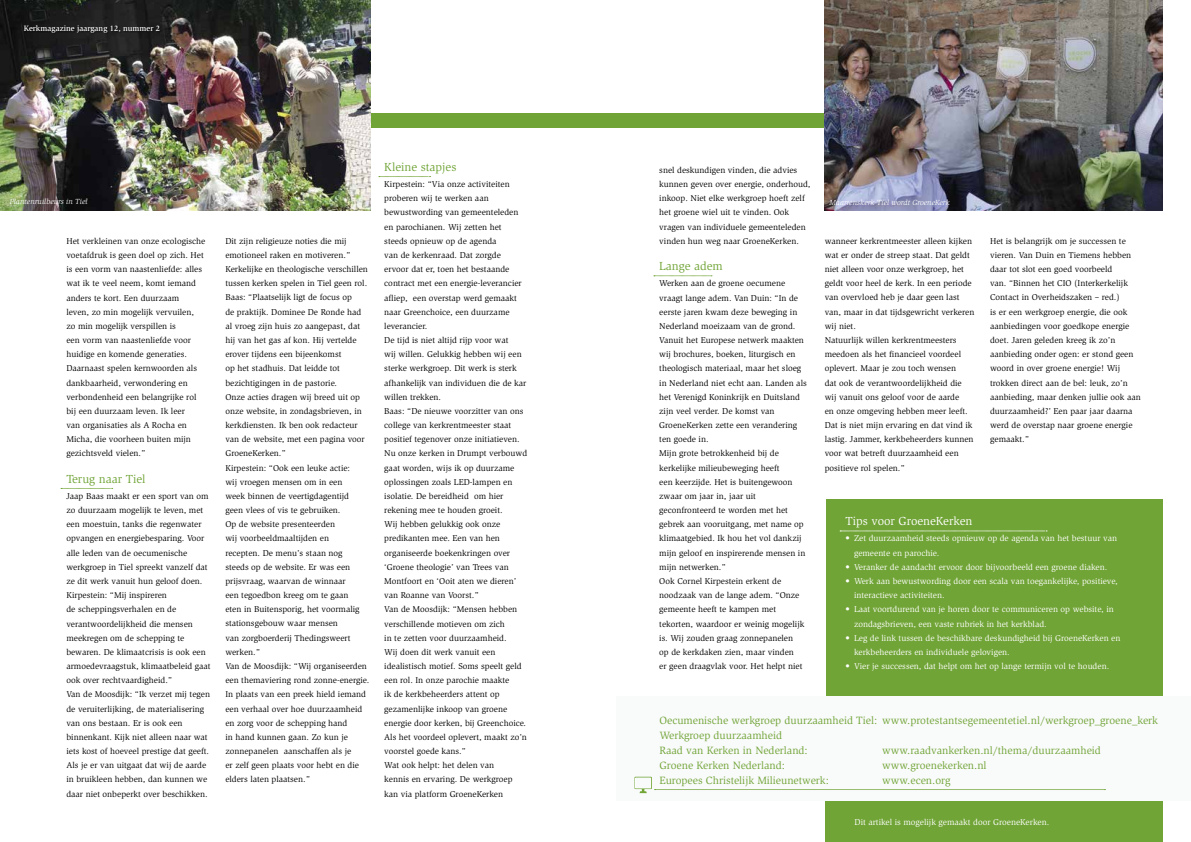
<style>
.page{position:relative;width:1191px;height:842px;background:#fff}
.page>*{position:absolute;margin:0;border:0;box-sizing:border-box;transform-origin:0 0}
.t1{font:12px "Slimbach Std";color:#70a436}
.t2{font:12px "Slimbach Std";color:#fff}
.t3{font:10.9px/15px "Slimbach Std";color:#70a436}
.t4{font:8.7px/14.2px "Slimbach Std";color:#000}
.t5{font:8.7px/14.2px "Slimbach Std";color:#fff}
.t6{font:500 8px "Slimbach Std";color:#fff}
.t7{font:italic 7.6px "Slimbach Std";color:#fff}
</style>
<div class="page">
<div style="left:0;top:113px;width:943px;height:14px;background:#70a436"></div>
<svg style="left:654px;top:276px;width:58px;height:1px"></svg>
<svg style="left:61px;top:488px;width:52px;height:1px"></svg>
<svg style="left:379px;top:176px;width:51px;height:1px"></svg>
<img style="left:0;top:0;width:370px;height:210px">
<div style="left:824px;top:718px;width:338px;height:124px;background:#70a436"></div>
<img style="left:824px;top:0;width:338px;height:210px">
<div style="left:825px;top:499px;width:337px;height:202px;background:#70a436"></div>
<svg style="left:840px;top:531px;width:207px;height:1px"></svg>
<div style="left:24px;top:25px;width:138px;height:10px;background:#191919"></div>
<div style="left:616px;top:696px;width:575px;height:105px;background:#f9fafa"></div>
<svg style="left:654px;top:789px;width:451px;height:1px"></svg>
<img style="left:634px;top:776px;width:18px;height:17px">
<p class="t6" style="left:24px;top:24px;width:138px">Kerkmagazine jaargang 12, nummer 2</p>
<h1 class="t1" style="left:384px;top:160px;width:74px">Kleine stapjes</h1>
<p class="t4" style="left:384px;top:177px;width:144px">Kirpestein: “Via onze activiteiten proberen wij te werken aan bewustwording van gemeenteleden en parochianen. Wij zetten het steeds opnieuw op de agenda<br>van de kerkenraad. Dat zorgde ervoor dat er, toen het bestaande contract met een energie-leverancier afliep, een overstap werd gemaakt naar Greenchoice, een duurzame leverancier.<br>De tijd is niet altijd rijp voor wat<br>wij willen. Gelukkig hebben wij een sterke werkgroep. Dit werk is sterk afhankelijk van individuen die de kar willen trekken.<br>Baas: “De nieuwe voorzitter van ons college van kerkrentmeester staat positief tegenover onze initiatieven.<br>Nu onze kerken in Drumpt verbouwd gaat worden, wijs ik op duurzame oplossingen zoals LED-lampen en isolatie. De bereidheid om hier rekening mee te houden groeit.<br>Wij hebben gelukkig ook onze predikanten mee. Een van hen organiseerde boekenkringen over ‘Groene theologie’ van Trees van<br>Montfoort en ‘Ooit aten we dieren’ van Roanne van Voorst.”<br>Van de Moosdijk: “Mensen hebben verschillende motieven om zich<br>in te zetten voor duurzaamheid.<br>Wij doen dit werk vanuit een idealistisch motief. Soms speelt geld een rol. In onze parochie maakte<br>ik de kerkbeheerders attent op gezamenlijke inkoop van groene energie door kerken, bij Greenchoice.<br>Als het voordeel oplevert, maakt zo’n voorstel goede kans.”<br>Wat ook helpt: het delen van<br>kennis en ervaring. De werkgroep kan via platform GroeneKerken</p>
<p class="t4" style="left:659px;top:163px;width:153px">snel deskundigen vinden, die advies kunnen geven over energie, onderhoud, inkoop. Niet elke werkgroep hoeft zelf het groene wiel uit te vinden. Ook vragen van individuele gemeenteleden vinden hun weg naar GroeneKerken.</p>
<h1 class="t1" style="left:659px;top:259px;width:65px">Lange adem</h1>
<p class="t4" style="left:659px;top:276px;width:149px">Werken aan de groene oecumene vraagt lange adem. Van Duin: “In de eerste jaren kwam deze beweging in<br>Nederland moeizaam van de grond.<br>Vanuit het Europese netwerk maakten wij brochures, boeken, liturgisch en theologisch materiaal, maar het sloeg in Nederland niet echt aan. Landen als het Verenigd Koninkrijk en Duitsland zijn veel verder. De komst van<br>GroeneKerken zette een verandering ten goede in.<br>Mijn grote betrokkenheid bij de kerkelijke milieubeweging heeft<br>een keerzijde. Het is buitengewoon zwaar om jaar in, jaar uit geconfronteerd te worden met het gebrek aan vooruitgang, met name op klimaatgebied. Ik hou het vol dankzij mijn geloof en inspirerende mensen in mijn netwerken.”<br>Ook Cornel Kirpestein erkent de noodzaak van de lange adem. “Onze gemeente heeft te kampen met tekorten, waardoor er weinig mogelijk is. Wij zouden graag zonnepanelen<br>op de kerkdaken zien, maar vinden<br>er geen draagvlak voor. Het helpt niet</p>
<p class="t7" style="left:10px;top:197px;width:79px">Plantenruilbeurs in Tiel</p>
<p class="t7" style="left:829px;top:198px;width:122px">Maartenskerk Tiel wordt GroeneKerk</p>
<p class="t4" style="left:824px;top:234px;width:151px">wanneer kerkrentmeester alleen kijken wat er onder de streep staat. Dat geldt niet alleen voor onze werkgroep, het geldt voor heel de kerk. In een periode van overvloed heb je daar geen last van, maar in dat tijdsgewricht verkeren wij niet.<br>Natuurlijk willen kerkrentmeesters meedoen als het financieel voordeel oplevert. Maar je zou toch wensen<br>dat ook de verantwoordelijkheid die wij vanuit ons geloof voor de aarde<br>en onze omgeving hebben meer leeft.<br>Dat is niet mijn ervaring en dat vind ik lastig. Jammer, kerkbeheerders kunnen voor wat betreft duurzaamheid een positieve rol spelen.”</p>
<p class="t4" style="left:990px;top:234px;width:152px">Het is belangrijk om je successen te vieren. Van Duin en Tiemens hebben daar tot slot een goed voorbeeld<br>van. “Binnen het CIO (Interkerkelijk Contact in Overheidszaken – red.)<br>is er een werkgroep energie, die ook aanbiedingen voor goedkope energie doet. Jaren geleden kreeg ik zo’n aanbieding onder ogen: er stond geen woord in over groene energie! Wij trokken direct aan de bel: leuk, zo’n aanbieding, maar denken jullie ook aan duurzaamheid?’ Een paar jaar daarna werd de overstap naar groene energie gemaakt.”</p>
<p class="t4" style="left:225px;top:234px;width:145px">Dit zijn religieuze noties die mij emotioneel raken en motiveren.”<br>Kerkelijke en theologische verschillen tussen kerken spelen in Tiel geen rol.<br>Baas: “Plaatselijk ligt de focus op<br>de praktijk. Dominee De Ronde had al vroeg zijn huis zo aangepast, dat hij van het gas af kon. Hij vertelde erover tijdens een bijeenkomst<br>op het stadhuis. Dat leidde tot bezichtigingen in de pastorie.<br>Onze acties dragen wij breed uit op onze website, in zondagsbrieven, in kerkdiensten. Ik ben ook redacteur van de website, met een pagina voor<br>GroeneKerken.”<br>Kirpestein: “Ook een leuke actie:<br>wij vroegen mensen om in een<br>week binnen de veertigdagentijd<br>geen vlees of vis te gebruiken.<br>Op de website presenteerden<br>wij voorbeeldmaaltijden en<br>recepten. De menu’s staan nog<br>steeds op de website. Er was een prijsvraag, waarvan de winnaar<br>een tegoedbon kreeg om te gaan<br>eten in Buitensporig, het voormalig stationsgebouw waar mensen<br>van zorgboerderij Thedingsweert werken.”<br>Van de Moosdijk: “Wij organiseerden een themaviering rond zonne-energie.<br>In plaats van een preek hield iemand een verhaal over hoe duurzaamheid en zorg voor de schepping hand<br>in hand kunnen gaan. Zo kun je zonnepanelen aanschaffen als je<br>er zelf geen plaats voor hebt en die elders laten plaatsen.”</p>
<p class="t4" style="left:66px;top:234px;width:140px">Het verkleinen van onze ecologische voetafdruk is geen doel op zich. Het is een vorm van naastenliefde: alles wat ik te veel neem, komt iemand anders te kort. Een duurzaam<br>leven, zo min mogelijk vervuilen,<br>zo min mogelijk verspillen is<br>een vorm van naastenliefde voor huidige en komende generaties.<br>Daarnaast spelen kernwoorden als dankbaarheid, verwondering en verbondenheid een belangrijke rol bij een duurzaam leven. Ik leer<br>van organisaties als A Rocha en<br>Micha, die voorheen buiten mijn gezichtsveld vielen.”</p>
<h1 class="t1" style="left:66px;top:472px;width:81px">Terug naar Tiel</h1>
<p class="t4" style="left:66px;top:489px;width:146px">Jaap Baas maakt er een sport van om zo duurzaam mogelijk te leven, met een moestuin, tanks die regenwater opvangen en energiebesparing. Voor alle leden van de oecumenische werkgroep in Tiel spreekt vanzelf dat ze dit werk vanuit hun geloof doen.<br>Kirpestein: “Mij inspireren<br>de scheppingsverhalen en de verantwoordelijkheid die mensen meekregen om de schepping te bewaren. De klimaatcrisis is ook een armoedevraagstuk, klimaatbeleid gaat ook over rechtvaardigheid.”<br>Van de Moosdijk: “Ik verzet mij tegen de veruiterlijking, de materialisering van ons bestaan. Er is ook een binnenkant. Kijk niet alleen naar wat iets kost of hoeveel prestige dat geeft.<br>Als je er van uitgaat dat wij de aarde in bruikleen hebben, dan kunnen we daar niet onbeperkt over beschikken.</p>
<h1 class="t2" style="left:845px;top:514px;width:128px">Tips voor GroeneKerken</h1>
<p class="t5" style="left:854px;top:531px;width:264px;text-indent:-8px">• Zet duurzaamheid steeds opnieuw op de agenda van het bestuur van gemeente en parochie.</p>
<p class="t5" style="left:845px;top:560px;width:263px">• Veranker de aandacht ervoor door bijvoorbeeld een groene diaken.</p>
<p class="t5" style="left:854px;top:574px;width:265px;text-indent:-8px">• Werk aan bewustwording door een scala van toegankelijke, positieve, interactieve activiteiten.</p>
<p class="t5" style="left:854px;top:602px;width:261px;text-indent:-8px">• Laat voortdurend van je horen door te communiceren op website, in zondagsbrieven, een vaste rubriek in het kerkblad.</p>
<p class="t5" style="left:854px;top:631px;width:268px;text-indent:-8px">• Leg de link tussen de beschikbare deskundigheid bij GroeneKerken en kerkbeheerders en individuele gelovigen.</p>
<p class="t5" style="left:845px;top:659px;width:265px">• Vier je successen, dat helpt om het op lange termijn vol te houden.</p>
<p class="t3" style="left:659px;top:713px;width:500px">Oecumenische werkgroep duurzaamheid Tiel: www.protestantsegemeentetiel.nl/werkgroep_groene_kerk<br>Werkgroep duurzaamheid<br>Raad van Kerken in Nederland:</p>
<p class="t3" style="left:882px;top:743px;width:220px">www.raadvankerken.nl/thema/duurzaamheid</p>
<p class="t3" style="left:659px;top:758px;width:127px">Groene Kerken Nederland:</p>
<p class="t3" style="left:882px;top:758px;width:106px">www.groenekerken.nl</p>
<p class="t3" style="left:659px;top:773px;width:171px">Europees Christelijk Milieunetwerk:</p>
<p class="t3" style="left:882px;top:773px;width:70px">www.ecen.org</p>
<p class="t5" style="left:854px;top:815px;width:196px">Dit artikel is mogelijk gemaakt door GroeneKerken.</p>
</div>
